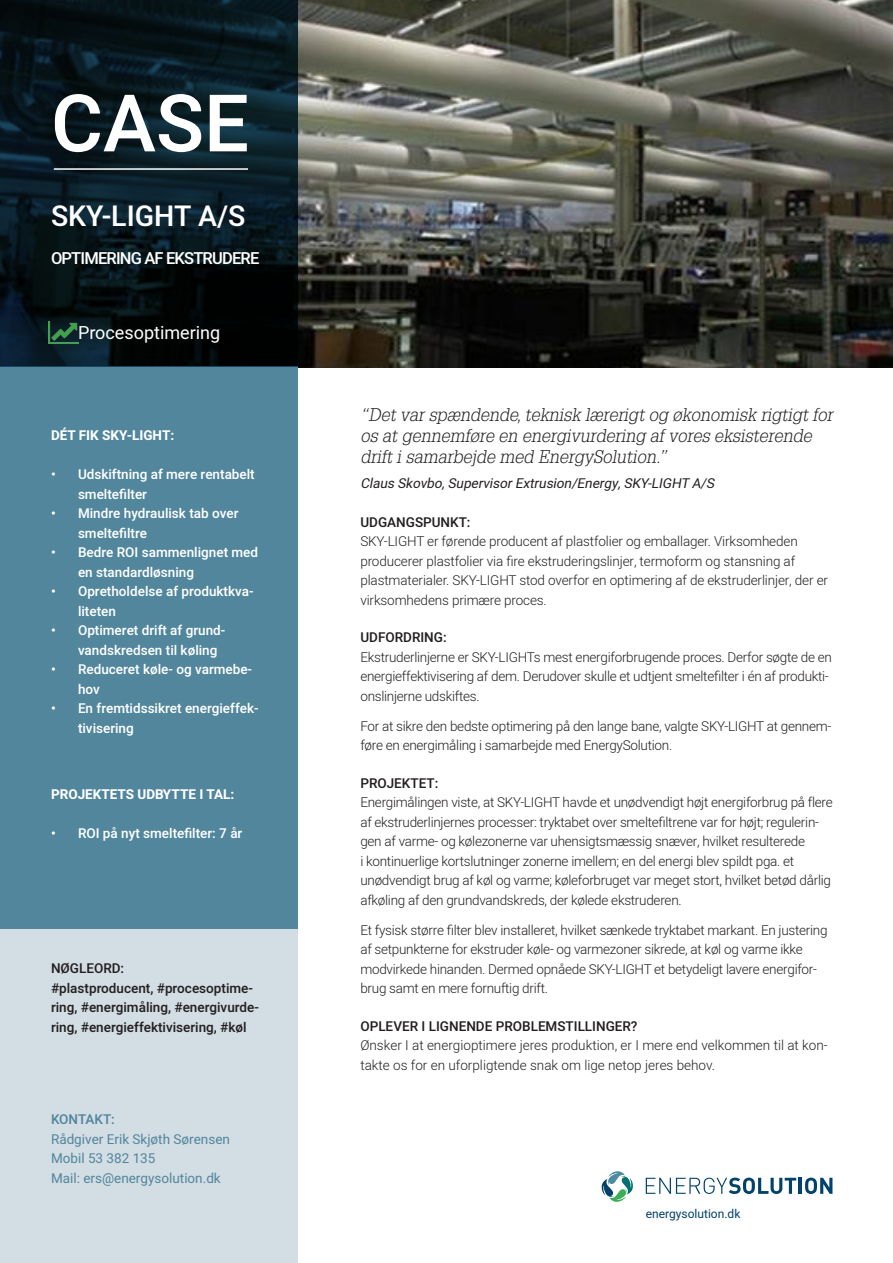
<style>
.page{position:relative;width:893px;height:1263px;background:#fff}
.page>*{position:absolute;margin:0;border:0;box-sizing:border-box;transform-origin:0 0}
.t1{font:500 79.5px "Heebo";color:#fff}
.t2{font:500 28.5px "Heebo";color:#fff}
.t3{font:italic 300 18px/21px "Glypha LT Std";color:#231f20}
.t4{font:18px "Heebo";color:#fff}
.t5{font:500 16.5px "Heebo";letter-spacing:-.05em;color:#fff}
.Brødtekst_-_Case{font:300 13.5px/19.5px "Heebo";letter-spacing:-.02em;color:#231f20}
.t6{font:500 13.5px/19.5px "Heebo";color:#fff}
.Mellemrubrik_-_Case{font:500 13.5px/19.5px "Heebo";color:#231f20}
.Brødtekst_-_Case-2{font:300 13.5px/19.5px "Heebo";color:#231f20}
.Mellemrubrik_-_Case-2{font:13.5px "Heebo";color:#51869c}
.t7{font:italic 13.5px "Heebo";color:#231f20}
.Mellemrubrik_-_Case-3{font:700 13.5px "Heebo";color:#fff}
.Brødtekst_-_Case-3{font:500 13.5px "Heebo";color:#231f20}
.Mellemrubrik_-_Case-4{font:500 13.5px "Heebo";color:#51869c}
.t8{font:12px "Heebo";color:#01426c}
</style>
<div class="page">
<img style="left:298px;top:0;width:595px;height:367px">
<div style="left:0;top:367px;width:298px;height:562px;background:#51869c"></div>
<svg style="left:0;top:0;width:298px;height:367px;background:#07161d"></svg>
<div style="left:0;top:929px;width:298px;height:334px;background:#d3dde4"></div>
<hr style="left:54px;top:168px;width:194px;height:2px;background:#fff">
<svg style="left:601px;top:1171px;width:32px;height:31px"></svg>
<svg style="left:646px;top:1177px;width:150px;height:17px"></svg>
<hr style="left:799px;top:1178px;width:3px;height:16px;background:#01416a">
<svg style="left:805px;top:1177px;width:27px;height:17px"></svg>
<img style="left:48px;top:321px;width:30px;height:23px">
<p class="t1" style="left:51px;top:68px;width:199px">CASE</p>
<p class="t2" style="left:51px;top:196px;width:196px">SKY-LIGHT A/S</p>
<p class="t5" style="left:51px;top:247px;width:210px">OPTIMERING AF EKSTRUDERE</p>
<p class="t4" style="left:78px;top:320px;width:144px">Procesoptimering</p>
<p class="Mellemrubrik_-_Case-3" style="left:51px;top:426px;width:125px">DÉT FIK SKY-LIGHT:</p>
<p class="t6" style="left:78px;top:465px;width:178px;text-indent:-27px">• Udskiftning af mere rentabelt smeltefilter</p>
<p class="t6" style="left:78px;top:504px;width:162px;text-indent:-27px">• Mindre hydraulisk tab over smeltefiltre</p>
<p class="t6" style="left:78px;top:543px;width:182px;text-indent:-27px">• Bedre ROI sammenlignet med en standardløsning</p>
<p class="t6" style="left:78px;top:582px;width:177px;text-indent:-27px">• Opretholdelse af produktkva&shy;liteten</p>
<p class="t6" style="left:78px;top:621px;width:149px;text-indent:-27px">• Optimeret drift af grund&shy;vandskredsen til køling</p>
<p class="t6" style="left:78px;top:660px;width:176px;text-indent:-27px">• Reduceret køle- og varmebe&shy;hov</p>
<p class="t6" style="left:78px;top:699px;width:182px;text-indent:-27px">• En fremtidssikret energieffek&shy;tivisering</p>
<p class="Mellemrubrik_-_Case-3" style="left:51px;top:784px;width:185px">PROJEKTETS UDBYTTE I TAL:</p>
<p class="t6" style="left:51px;top:823px;width:193px">• ROI på nyt smeltefilter: 7 år</p>
<p class="Mellemrubrik_-_Case" style="left:51px;top:959px;width:75px">NØGLEORD:</p>
<p class="Mellemrubrik_-_Case" style="left:51px;top:978px;width:209px">#plastproducent, #procesoptime&shy;ring, #energimåling, #energivurde&shy;ring, #energieffektivisering, #køl</p>
<p class="Mellemrubrik_-_Case-4" style="left:51px;top:1110px;width:65px">KONTAKT:</p>
<p class="Mellemrubrik_-_Case-2" style="left:51px;top:1130px;width:180px">Rådgiver Erik Skjøth Sørensen</p>
<p class="Mellemrubrik_-_Case-2" style="left:51px;top:1149px;width:106px">Mobil 53 382 135</p>
<p class="Mellemrubrik_-_Case-2" style="left:51px;top:1169px;width:171px">Mail: ers@energysolution.dk</p>
<p class="t3" style="left:360px;top:405px;width:478px">“Detvarspændende,teknisk lærerigtog økonomisk rigtigtfor os atgennemføre en energivurdering afvores eksisterende driftisamarbejde med EnergySolution.”</p>
<p class="t7" style="left:360px;top:474px;width:359px">Claus Skovbo,SupervisorExtrusion/Energy,SKY-LIGHT A/S</p>
<p class="Mellemrubrik_-_Case" style="left:360px;top:512px;width:112px">UDGANGSPUNKT:</p>
<p class="Brødtekst_-_Case" style="left:360px;top:531px;width:469px">SKY-LIGHT er førende producent af plastfolier og emballager. Virksomheden producerer plastfolier via fire ekstruderingslinjer, termoform og stansning af plastmaterialer. SKY-LIGHT stod overfor en optimering af de ekstruderlinjer, der er virksomhedens primære proces.</p>
<p class="Mellemrubrik_-_Case" style="left:360px;top:628px;width:88px">UDFORDRING:</p>
<p class="Brødtekst_-_Case" style="left:360px;top:647px;width:473px">Ekstruderlinjerne er SKY-LIGHTs mest energiforbrugende proces. Derfor søgte de en energieffektivisering af dem. Derudover skulle et udtjent smeltefilter i én af produkti&shy;onslinjerne udskiftes.</p>
<p class="Brødtekst_-_Case" style="left:360px;top:716px;width:472px">For at sikre den bedste optimering på den lange bane, valgte SKY-LIGHT at gennem&shy;føre en energimåling i samarbejde med EnergySolution.</p>
<p class="Mellemrubrik_-_Case" style="left:360px;top:773px;width:79px">PROJEKTET:</p>
<p class="Brødtekst_-_Case" style="left:360px;top:792px;width:474px">Energimålingen viste, at SKY-LIGHT havde et unødvendigt højt energiforbrug på flere af ekstruderlinjernes processer: tryktabet over smeltefiltrene var for højt; regulerin&shy;gen af varme- og kølezonerne var uhensigtsmæssig snæver, hvilket resulterede<br>i kontinuerlige kortslutninger zonerne imellem; en del energi blev spildt pga. et unødvendigt brug af køl og varme; køleforbruget var meget stort, hvilket betød dårlig afkøling af den grundvandskreds, der kølede ekstruderen.</p>
<p class="Brødtekst_-_Case" style="left:360px;top:920px;width:469px">Et fysisk større filter blev installeret, hvilket sænkede tryktabet markant. En justering af setpunkterne for ekstruder køle- og varmezoner sikrede, at køl og varme ikke modvirkede hinanden. Dermed opnåede SKY-LIGHT et betydeligt lavere energifor&shy;brug samt en mere fornuftig drift.</p>
<p class="Brødtekst_-_Case-3" style="left:360px;top:1017px;width:279px">OPLEVER I LIGNENDE PROBLEMSTILLINGER?</p>
<p class="Brødtekst_-_Case-2" style="left:360px;top:1035px;width:469px">Ønsker I at energioptimere jeres produktion, er I mere end velkommen til at kon&shy;takte os for en uforpligtende snak om lige netop jeres behov.</p>
<p class="t8" style="left:646px;top:1205px;width:96px">energysolution.dk</p>
</div>
